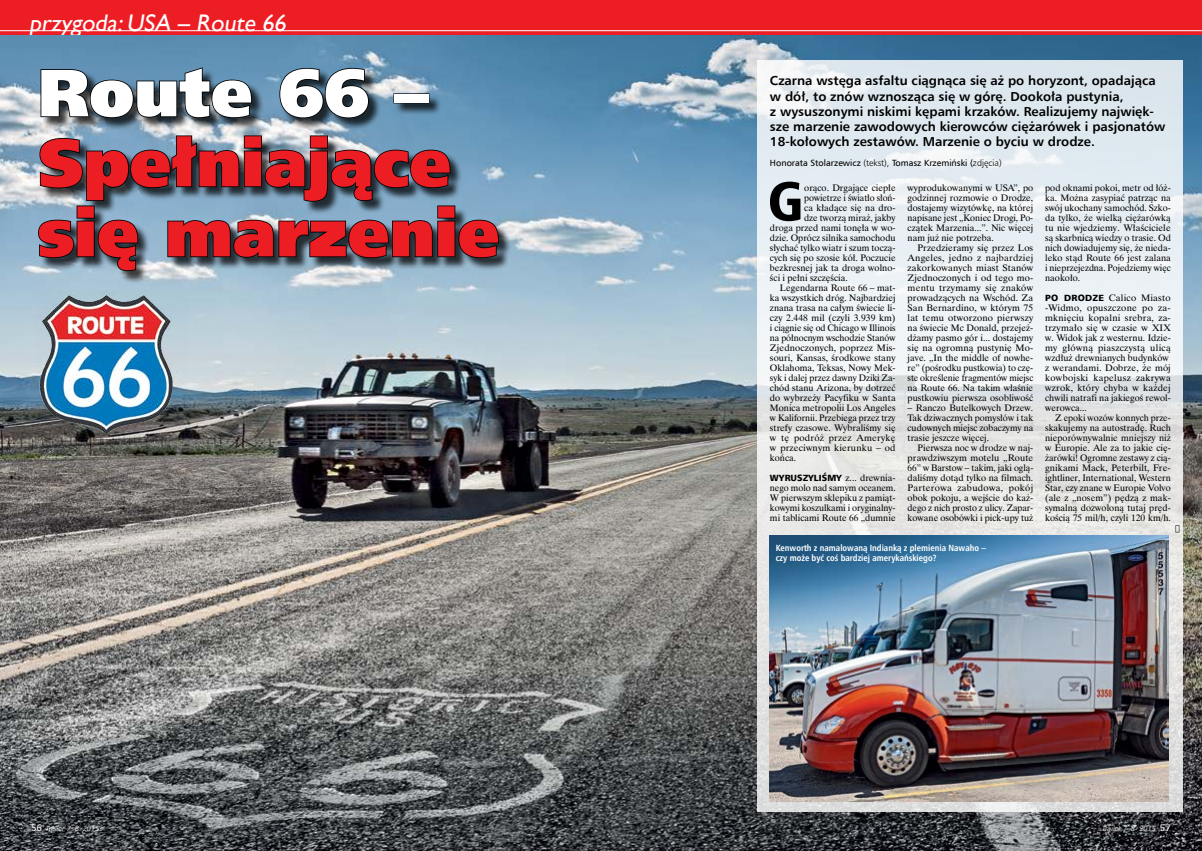
<style>
.page{position:relative;width:1202px;height:851px;background:#fff}
.page>*{position:absolute;margin:0;border:0;box-sizing:border-box;transform-origin:0 0}
.t1{font:66.7px/70px "Humnst 777 X Blk EU Normal";letter-spacing:-.01em;color:#ed1d24}
.t2{font:66.7px "Humnst 777 X Blk EU Normal";letter-spacing:-.015em;color:#fff}
.t3{font:55.1px "Humnst 777 Blk Cn EU Normal";color:#000}
.t4{font:italic 24px "Gill Sans";color:#fff}
.t5{font:13px/15px "Humnst 777 EU Bold";color:#000}
.t6{font:9px/10px "Dutch 801 Rm PL";color:#000;text-align:justify}
.t7{font:9px/10px "Humnst 777 Cn EU Bold";color:#fff}
.t8{font:9px "Humnst 777 EU Normal";color:#000}
.t9{font:9px "Humnst 777 Blk EU Normal";letter-spacing:.005em;color:#000}
.t10{font:9px "Dutch 801 Rm PL";letter-spacing:.02em;color:#000}
.t11{font:7.5px "Humnst 777 Lt EU Italic";color:#fff}
.s1{font-family:"Humnst 777 Lt EU Normal"}
.s2{font-family:"Humnst 777 Blk EU Normal"}
.s3{font-family:"Dutch 801 Rm PL"}
.s4{font-family:"Humnst 777 EU Normal";font-size:9.5px}
</style>
<div class="page">
<div style="left:0;top:0;width:1202px;height:35px;background:#ed1d24"></div>
<hr style="left:0;top:30px;width:1202px;height:1px;background:#fff">
<img style="left:0;top:36px;width:1202px;height:814px">
<svg style="left:758px;top:60px;width:425px;height:751px"></svg>
<div style="left:40px;top:69px;width:472px;height:214px;background:#000;opacity:.75"></div>
<svg style="left:40px;top:66px;width:213px;height:53px;background:#3f5362"></svg>
<svg style="left:279px;top:67px;width:91px;height:52px;background:#324757"></svg>
<div style="left:393px;top:93px;width:36px;height:10px;border:2px solid #000"></div>
<svg style="left:37px;top:135px;width:463px;height:137px;background:#5b6f7e"></svg>
<img style="left:36px;top:290px;width:151px;height:155px">
<img style="left:770px;top:535px;width:398px;height:266px">
<svg style="left:1175px;top:525px;width:4px;height:7px"></svg>
<h3 class="t4" style="left:29px;top:8px;width:262px">przygoda:USA – Route 66</h3>
<h1 class="t2" style="left:37px;top:50px;width:392px">Route 66 –</h1>
<h1 class="t1" style="left:37px;top:130px;width:464px">Spełniające się marzenie</h1>
<p class="t5" style="left:770px;top:73px;width:397px">Czarna wstęga asfaltu ciągnąca się aż po horyzont, opadająca w dół, to znów wznosząca się w górę. Dookoła pustynia,<br>z wysuszonymi niskimi kępami krzaków. Realizujemy najwięk&shy;sze marzenie zawodowych kierowców ciężarówek i pasjonatów 18-kołowych zestawów. Marzenie o byciu w drodze.</p>
<p class="t8" style="left:770px;top:157px;width:233px">Honorata Stolarzewicz <span class="s1">(tekst),</span> Tomasz Krzemiński (<span class="s1">zdjęcia)</span></p>
<p class="t6" style="left:908px;top:182px;width:127px">wyprodukowanymi w USA”, po godzinnej rozmowie o Drodze, dostajemy wizytówkę, na której napisane jest „Koniec Drogi, Po&shy;czątek Marzenia...”. Nic więcej nam już nie potrzeba.</p>
<p class="t6" style="left:908px;top:242px;width:127px;text-indent:10px">Przedzieramy się przez Los Angeles, jedno z najbardziej zakorkowanych miast Stanów Zjednoczonych i od tego mo&shy;mentu trzymamy się znaków prowadzących na Wschód. Za San Bernardino, w którym 75 lat temu otworzono pierwszy na świecie Mc Donald, przejeż&shy;dżamy pasmo gór i... dostajemy się na ogromną pustynię Mo&shy;jave. „In the middle of nowhe&shy;re” (pośrodku pustkowia) to czę&shy;ste określenie fragmentów miejsc na Route 66. Na takim właśnie pustkowiu pierwsza osobliwość</p>
<p class="t6" style="left:908px;top:402px;width:127px">– Ranczo Butelkowych Drzew.<br>Tak dziwacznych pomysłów i tak cudownych miejsc zobaczymy na trasie jeszcze więcej.</p>
<p class="t6" style="left:908px;top:442px;width:127px;text-indent:10px">Pierwsza noc w drodze w naj&shy;prawdziwszym motelu „Route 66” w Barstow – takim, jaki oglą&shy;daliśmy dotąd tylko na filmach.<br>Parterowa zabudowa, pokój obok pokoju, a wejście do każ&shy;dego z nich prosto z ulicy. Zapar&shy;kowane osobówki i pick-upy tuż</p>
<h2 class="t3" style="left:768px;top:166px;width:37px">G</h2>
<p class="t6" style="left:804px;top:182px;width:93px">orąco. Drgające ciepłe</p>
<p class="t6" style="left:1045px;top:182px;width:127px">pod oknami pokoi, metr od łóż&shy;ka. Można zasypiać patrząc na swój ukochany samochód. Szko&shy;da tylko, że wielką ciężarówką tu nie wjedziemy. Właściciele są skarbnicą wiedzy o trasie. Od nich dowiadujemy się, że nieda&shy;leko stąd Route 66 jest zalana i nieprzejezdna. Pojedziemy więc naokoło.</p>
<p class="t6" style="left:1045px;top:292px;width:127px;text-align:left"><span class="s2">PO DRODZE</span> Calico Miasto -Widmo, opuszczone po za&shy;mknięciu kopalni srebra, za&shy;trzymało się w czasie w XIX w. Widok jak z westernu. Idzie&shy;my główną piaszczystą ulicą wzdłuż drewnianych budynków z werandami. Dobrze, że mój kowbojski kapelusz zakrywa wzrok, który chyba w każdej chwili natrafi na jakiegoś rewol&shy;werowca...</p>
<p class="t6" style="left:1045px;top:412px;width:127px;text-indent:10px">Z epoki wozów konnych prze&shy;skakujemy na autostradę. Ruch nieporównywalnie mniejszy niż w Europie. Ale za to jakie cię&shy;żarówki! Ogromne zestawy z cią&shy;gnikami Mack, Peterbilt, Fre&shy;ightliner, International, Western Star, czy znane w Europie Volvo (ale z „nosem”) pędzą z mak&shy;symalną dozwoloną tutaj pręd&shy;kością 75 mil/h, czyli 120 km/h.</p>
<p class="t6" style="left:804px;top:192px;width:93px">powietrze i światło słoń-</p>
<p class="t6" style="left:804px;top:202px;width:93px">ca kładące się na dro-</p>
<p class="t6" style="left:804px;top:212px;width:93px">dze tworzą miraż, jakby</p>
<p class="t6" style="left:770px;top:222px;width:127px">droga przed nami tonęła w wo-</p>
<p class="t6" style="left:770px;top:232px;width:127px">dzie. Oprócz silnika samochodu</p>
<p class="t6" style="left:770px;top:242px;width:127px">słychać tylko wiatr i szum toczą-</p>
<p class="t6" style="left:770px;top:252px;width:127px">cych się po szosie kół. Poczucie</p>
<p class="t6" style="left:770px;top:262px;width:127px">bezkresnej jak ta droga wolno-</p>
<p class="t6" style="left:770px;top:272px;width:79px">ści i pełni szczęścia.</p>
<p class="t6" style="left:780px;top:282px;width:117px">Legendarna Route 66 – mat-</p>
<p class="t6" style="left:770px;top:292px;width:127px">ka wszystkich dróg. Najbardziej</p>
<p class="t6" style="left:770px;top:302px;width:127px">znana trasa na całym świecie li-</p>
<p class="t6" style="left:770px;top:312px;width:127px">czy 2.448 mil (czyli 3.939 km)</p>
<p class="t6" style="left:770px;top:322px;width:127px">i ciągnie się od Chicago w Illinois</p>
<p class="t6" style="left:770px;top:332px;width:127px">na północnym wschodzie Stanów</p>
<p class="t6" style="left:770px;top:342px;width:127px">Zjednoczonych, poprzez Mis-</p>
<p class="t6" style="left:770px;top:352px;width:127px">souri, Kansas, środkowe stany</p>
<p class="t6" style="left:770px;top:362px;width:127px">Oklahoma, Teksas, Nowy Mek-</p>
<p class="t6" style="left:770px;top:372px;width:127px">syk i dalej przez dawny Dziki Za-</p>
<p class="t6" style="left:770px;top:382px;width:127px">chód stanu Arizona, by dotrzeć</p>
<p class="t6" style="left:770px;top:392px;width:127px">do wybrzeży Pacyfiku w Santa</p>
<p class="t6" style="left:770px;top:402px;width:127px">Monica metropolii Los Angeles</p>
<p class="t6" style="left:770px;top:412px;width:127px">w Kalifornii. Przebiega przez trzy</p>
<p class="t6" style="left:770px;top:422px;width:127px">strefy czasowe. Wybraliśmy się</p>
<p class="t10" style="left:770px;top:431px;width:127px">w tę podróż przez Amerykę</p>
<p class="t6" style="left:770px;top:442px;width:127px">w przeciwnym kierunku – od</p>
<p class="t6" style="left:770px;top:452px;width:28px">końca.</p>
<p class="t9" style="left:770px;top:472px;width:127px">WYRUSZYLIŚMY <span class="s3">z... drewnia-</span></p>
<p class="t6" style="left:770px;top:482px;width:127px">nego molo nad samym oceanem.<br>W pierwszym sklepiku z pamiąt&shy;kowymi koszulkami i oryginalny&shy;mi tablicami Route 66 „dumnie</p>
<p class="t7" style="left:776px;top:542px;width:211px">Kenworth z namalowaną Indianką z plemienia Nawaho – czy może być coś bardziej amerykańskiego?</p>
<p class="t11" style="left:31px;top:823px;width:70px"><span class="s4">56</span> Trailer 7–8 2015</p>
<p class="t11" style="left:1102px;top:823px;width:70px">Trailer 7–8 2015 <span class="s4">57</span></p>
</div>
